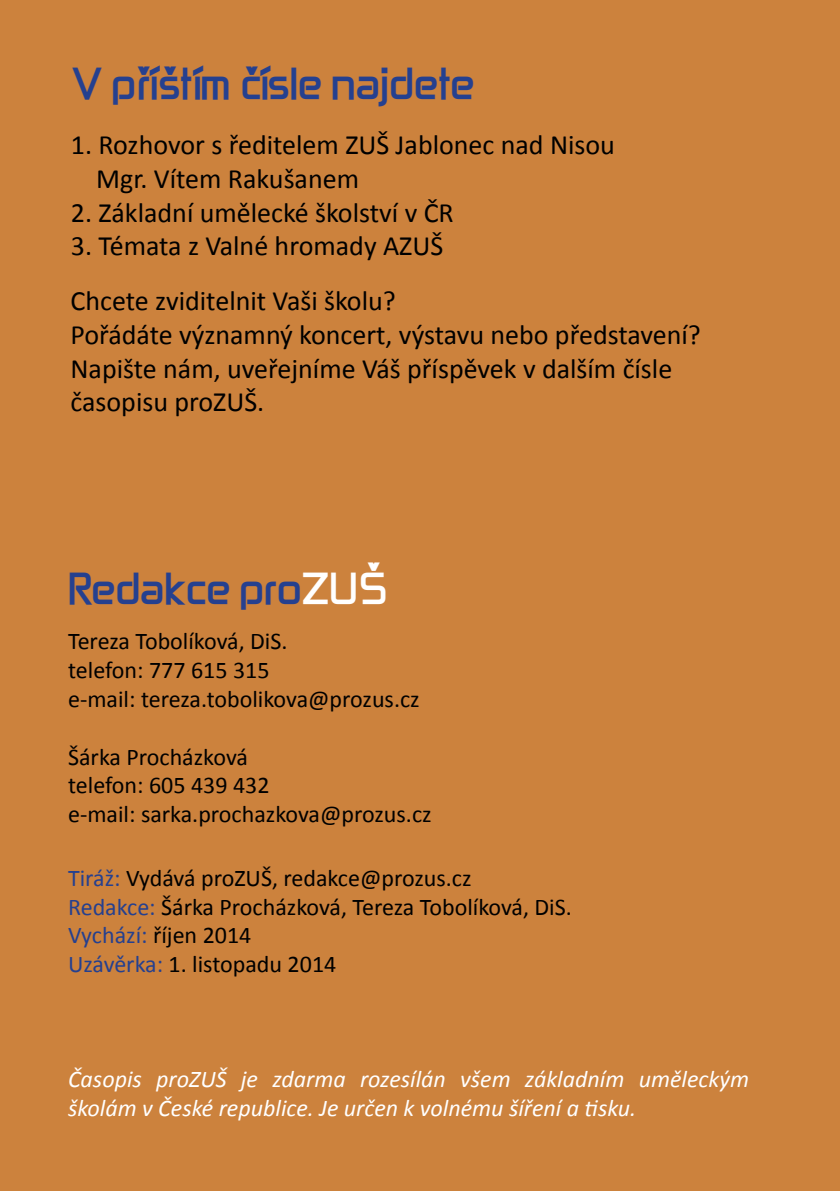
<style>
.page{position:relative;width:840px;height:1191px;background:#fff}
.page>*{position:absolute;margin:0;border:0;box-sizing:border-box;transform-origin:0 0}
.t1{font:700 36px "Zekton";color:#25408f}
.t2{font:28px/33.6px "Calibri";color:#000}
.t3{font:24px/28.8px "Calibri";color:#000}
.t4{font:italic 24px/28.8px "Calibri";color:#fff}
.s1{color:#fff}
.s2{color:#25408f}
</style>
<div class="page">
<div style="left:0;top:0;width:839px;height:1191px;background:#cc823d"></div>
<h1 class="t1" style="left:72px;top:57px;width:404px">V příštím čísle najdete</h1>
<p class="t2" style="left:96px;top:128px;width:520px;text-indent:-25px">1. Rozhovor s ředitelem ZUŠ Jablonec nad Nisou<br>Mgr. Vítem Rakušanem</p>
<p class="t2" style="left:71px;top:195px;width:384px">2. Základní umělecké školství v ČR</p>
<p class="t2" style="left:70px;top:218px;width:374px;line-height:55.2px">3. Témata z Valné hromady AZUŠ<br>Chcete zviditelnit Vaši školu?</p>
<p class="t2" style="left:70px;top:318px;width:631px">Pořádáte významný koncert, výstavu nebo představení?<br>Napište nám, uveřejníme Váš příspěvek v dalším čísle časopisu proZUŠ.</p>
<h1 class="t1" style="left:68px;top:561px;width:319px">Redakce pro<span class="s1">ZUŠ</span></h1>
<p class="t3" style="left:68px;top:627px;width:353px">Tereza Tobolíková, DiS.<br>telefon: 777 615 315<br>e-mail: tereza.tobolikova@prozus.cz</p>
<p class="t3" style="left:68px;top:742px;width:365px">Šárka Procházková<br>telefon: 605 439 432<br>e-mail: sarka.prochazkova@prozus.cz</p>
<p class="t3" style="left:68px;top:863px;width:505px"><span class="s2">Tiráž:</span> Vydává proZUŠ, redakce@prozus.cz<br><span class="s2">Redakce:</span> Šárka Procházková, Tereza Tobolíková, DiS.<br><span class="s2">Vychází:</span> říjen 2014<br><span class="s2">Uzávěrka:</span> 1. listopadu 2014</p>
<p class="t4" style="left:68px;top:1064px;width:682px">Časopis proZUŠ je zdarma rozesílán všem základním uměleckým školám v České republice. Je určen k volnému šíření a tisku.</p>
</div>
